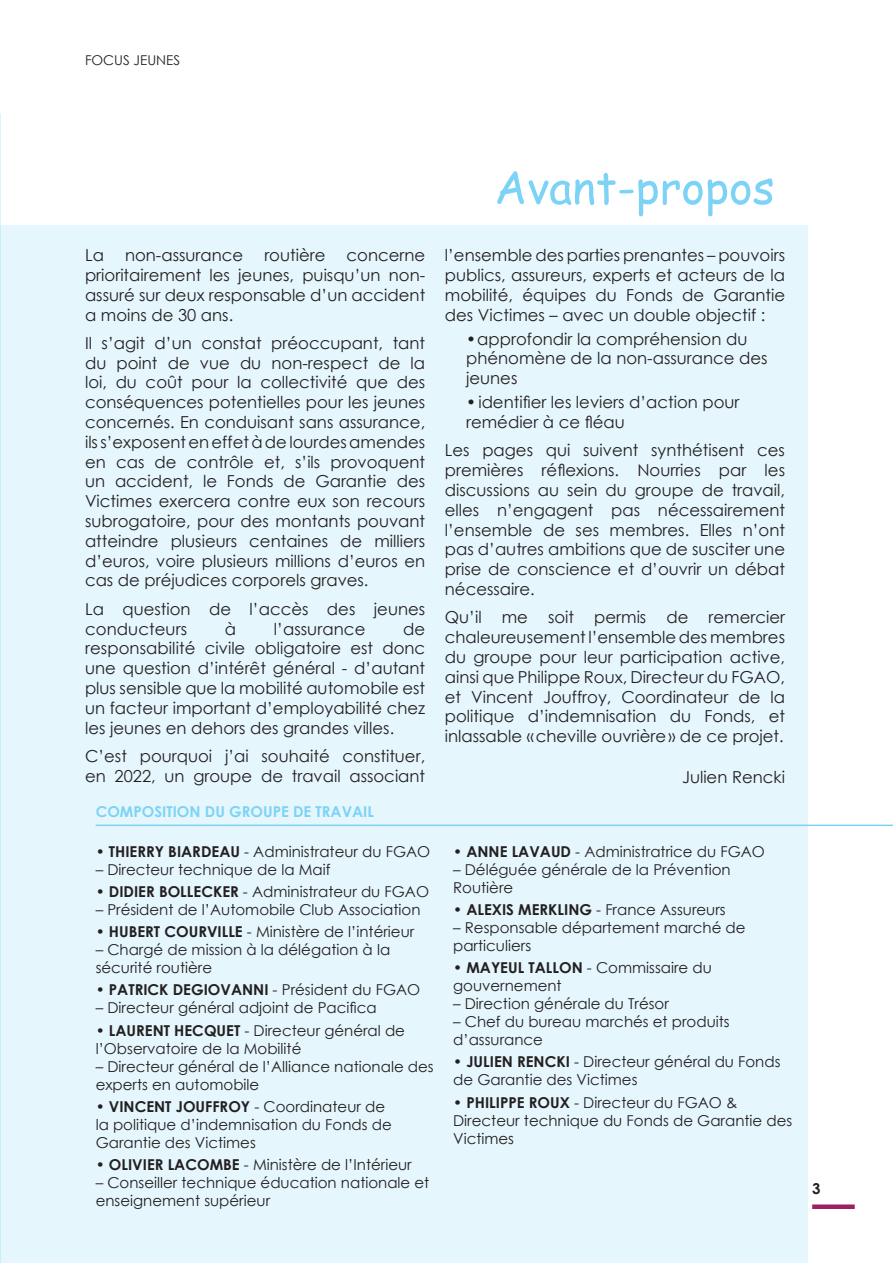
<style>
.page{position:relative;width:893px;height:1263px;background:#fff}
.page>*{position:absolute;margin:0;border:0;box-sizing:border-box;transform-origin:0 0}
.t1{font:16.5px/19.8px "Century Gothic";color:#231f20;text-align:justify}
.t2{font:15px/18px "Century Gothic";color:#231f20}
.t3{font:700 15px "Century Gothic";color:#7cd3f6}
.t4{font:700 15px "Century Gothic";color:#231f20}
.t5{font:13.5px "Century Gothic";color:#231f20}
.s1{font-weight:700}
</style>
<div class="page">
<div style="left:812px;top:1204px;width:43px;height:5px;background:#9e1f62"></div>
<div style="left:0;top:225px;width:808px;height:1038px;background:#e5f6fd"></div>
<svg style="left:497px;top:171px;width:276px;height:45px"></svg>
<hr style="left:96px;top:824px;width:797px;height:2px;background:#7cd3f6">
<p class="t5" style="left:85px;top:51px;width:97px">FOCUS JEUNES</p>
<p class="t1" style="left:85px;top:245px;width:20px">La</p>
<p class="t1" style="left:125px;top:245px;width:120px">non-assurance</p>
<p class="t1" style="left:264px;top:245px;width:63px">routière</p>
<p class="t1" style="left:85px;top:245px;width:342px;text-indent:261px">concerne prioritairement les jeunes, puisqu’un non&shy;assuré sur deux responsable d’un accident a moins de 30 ans.</p>
<p class="t1" style="left:85px;top:333px;width:342px">Il s’agit d’un constat préoccupant, tant du point de vue du non-respect de la loi, du coût pour la collectivité que des conséquences potentielles pour les jeunes concernés. En conduisant sans assurance, ils s’exposent en effet à de lourdes amendes en cas de contrôle et, s’ils provoquent un accident, le Fonds de Garantie des Victimes exercera contre eux son recours subrogatoire, pour des montants pouvant atteindre plusieurs centaines de milliers d’euros, voire plusieurs millions d’euros en cas de préjudices corporels graves.</p>
<p class="t1" style="left:85px;top:599px;width:342px">La question de l’accès des jeunes conducteurs</p>
<p class="t1" style="left:225px;top:618px;width:13px">à</p>
<p class="t1" style="left:274px;top:618px;width:93px">l’assurance</p>
<p class="t1" style="left:85px;top:618px;width:342px;text-indent:318px">de responsabilité civile obligatoire est donc une question d’intérêt général - d’autant plus sensible que la mobilité automobile est un facteur important d’employabilité chez les jeunes en dehors des grandes villes.</p>
<p class="t1" style="left:85px;top:746px;width:342px">C’est pourquoi j’ai souhaité constituer, en 2022, un groupe de travail associant</p>
<p class="t3" style="left:96px;top:800px;width:280px">COMPOSITION DU GROUPE DE TRAVAIL</p>
<p class="t2" style="left:96px;top:842px;width:336px">• <span class="s1">THIERRY BIARDEAU</span> - Administrateur du FGAO</p>
<p class="t2" style="left:96px;top:860px;width:236px">– Directeur technique de la Maif</p>
<p class="t2" style="left:96px;top:882px;width:335px">• <span class="s1">DIDIER BOLLECKER</span> - Administrateur du FGAO</p>
<p class="t2" style="left:96px;top:900px;width:326px">– Président de l’Automobile Club Association</p>
<p class="t2" style="left:96px;top:922px;width:320px">• <span class="s1">HUBERT COURVILLE</span> - Ministère de l’intérieur</p>
<p class="t2" style="left:96px;top:940px;width:296px">– Chargé de mission à la délégation à la sécurité routière</p>
<p class="t2" style="left:96px;top:981px;width:326px">• <span class="s1">PATRICK DEGIOVANNI</span> - Président du FGAO</p>
<p class="t2" style="left:96px;top:999px;width:283px">– Directeur général adjoint de Pacifica</p>
<p class="t2" style="left:96px;top:1021px;width:311px">• <span class="s1">LAURENT HECQUET</span> - Directeur général de l’Observatoire de la Mobilité</p>
<p class="t2" style="left:96px;top:1057px;width:340px">– Directeur général de l’Alliance nationale des experts en automobile</p>
<p class="t2" style="left:96px;top:1097px;width:298px">• <span class="s1">VINCENT JOUFFROY</span> - Coordinateur de la politique d’indemnisation du Fonds de<br>Garantie des Victimes</p>
<p class="t2" style="left:96px;top:1155px;width:318px">• <span class="s1">OLIVIER LACOMBE</span> - Ministère de l’Intérieur</p>
<p class="t2" style="left:96px;top:1173px;width:335px">– Conseiller technique éducation nationale et enseignement supérieur</p>
<p class="t1" style="left:445px;top:245px;width:342px">l’ensemble des parties prenantes – pouvoirs publics, assureurs, experts et acteurs de la mobilité, équipes du Fonds de Garantie des Victimes – avec un double objectif :</p>
<p class="t1" style="left:466px;top:328px;width:303px;text-align:left">•approfondir la compréhension du phénomène de la non-assurance des jeunes</p>
<p class="t1" style="left:466px;top:392px;width:275px">• identifier les leviers d’action pour remédier à ce fléau</p>
<p class="t1" style="left:445px;top:440px;width:342px">Les pages qui suivent synthétisent ces premières réflexions. Nourries par les discussions au sein du groupe de travail, elles n’engagent pas nécessairement l’ensemble de ses membres. Elles n’ont pas d’autres ambitions que de susciter une prise de conscience et d’ouvrir un débat nécessaire.</p>
<p class="t1" style="left:445px;top:607px;width:342px">Qu’il me soit permis de remercier chaleureusement l’ensemble des membres du groupe pour leur participation active, ainsi que Philippe Roux, Directeur du FGAO, et Vincent Jouffroy, Coordinateur de la politique d’indemnisation du Fonds, et inlassable «cheville ouvrière» de ce projet.</p>
<p class="t1" style="left:682px;top:767px;width:105px">Julien Rencki</p>
<p class="t2" style="left:453px;top:842px;width:313px">• <span class="s1">ANNE LAVAUD</span> - Administratrice du FGAO</p>
<p class="t2" style="left:453px;top:860px;width:279px">– Déléguée générale de la Prévention<br>Routière</p>
<p class="t2" style="left:453px;top:900px;width:274px">• <span class="s1">ALEXIS MERKLING</span> - France Assureurs</p>
<p class="t2" style="left:453px;top:918px;width:294px">– Responsable département marché de particuliers</p>
<p class="t2" style="left:453px;top:958px;width:260px">• <span class="s1">MAYEUL TALLON</span> - Commissaire du gouvernement</p>
<p class="t2" style="left:453px;top:994px;width:217px">– Direction générale du Trésor</p>
<p class="t2" style="left:453px;top:1012px;width:278px">– Chef du bureau marchés et produits d’assurance</p>
<p class="t2" style="left:453px;top:1053px;width:329px">• <span class="s1">JULIEN RENCKI</span> - Directeur général du Fonds de Garantie des Victimes</p>
<p class="t2" style="left:453px;top:1093px;width:341px">• <span class="s1">PHILIPPE ROUX</span> - Directeur du FGAO &amp;<br>Directeur technique du Fonds de Garantie des<br>Victimes</p>
<p class="t4" style="left:812px;top:1177px;width:10px">3</p>
</div>
